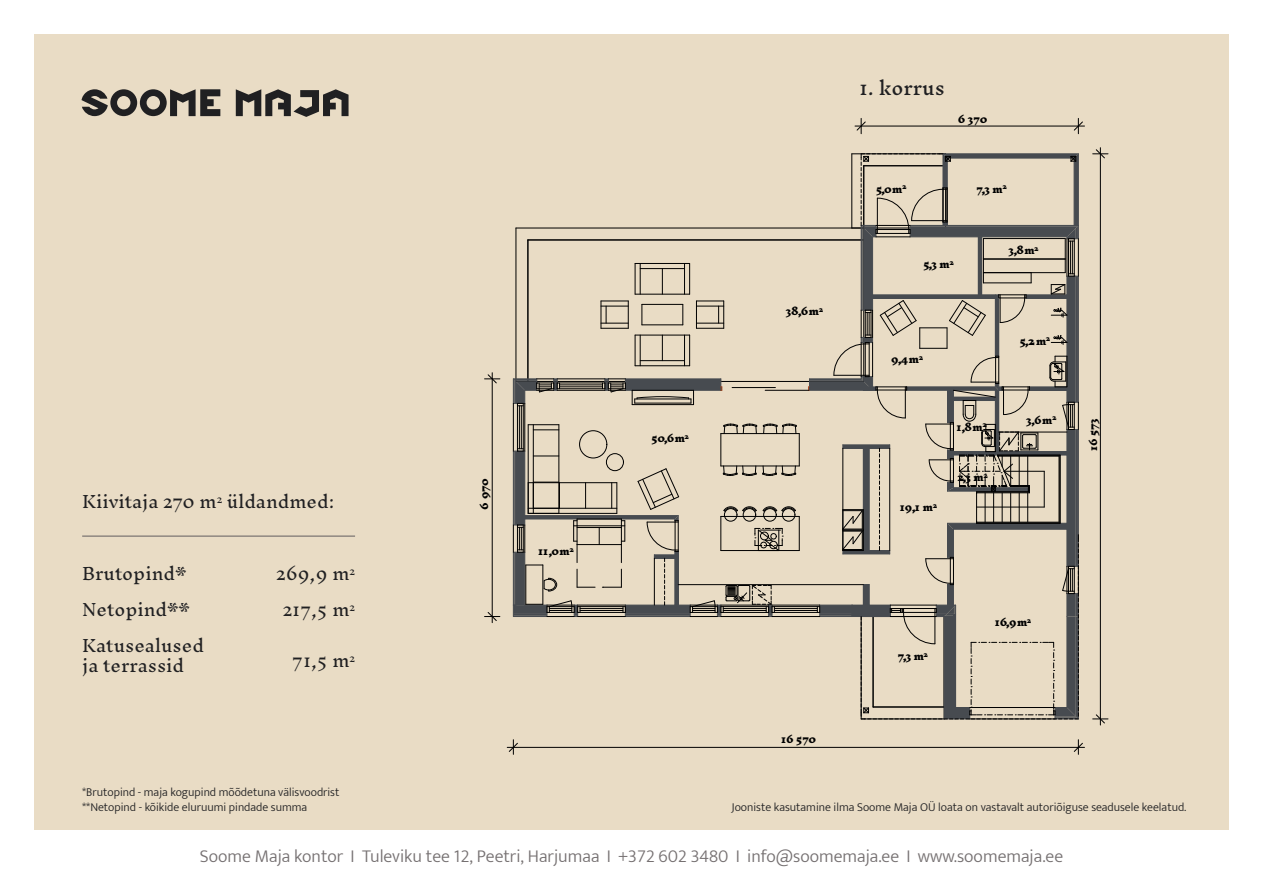
<style>
.page{position:relative;width:1263px;height:893px;background:#fff}
.page>*{position:absolute;margin:0;border:0;box-sizing:border-box;transform-origin:0 0}
.t1{font:300 18px "Mukta";color:#757071}
.t2{font:18px "Inknut Antiqua";color:#202022}
.t3{font:300 16.5px/36px "Inknut Antiqua";color:#202022}
.t4{font:300 12px/14.4px "Mukta";color:#202022}
.t5{font:900 9.6px "Inknut Antiqua";color:#000}
</style>
<div class="page">
<div style="left:34px;top:34px;width:1195px;height:795px;background:#e9dcc5"></div>
<svg style="left:81px;top:89px;width:139px;height:27px"></svg>
<svg style="left:236px;top:89px;width:112px;height:28px"></svg>
<hr style="left:82px;top:536px;width:273px;height:1px;background:#615d5e">
<hr style="left:528px;top:381px;width:336px;height:1px;background:#000">
<hr style="left:528px;top:240px;width:1px;height:141px;background:#000">
<hr style="left:528px;top:240px;width:336px;height:1px;background:#000">
<hr style="left:516px;top:228px;width:348px;height:1px;background:#000">
<hr style="left:516px;top:228px;width:1px;height:153px;background:#000">
<hr style="left:772px;top:605px;width:48px;height:1px;background:#000">
<hr style="left:772px;top:616px;width:48px;height:1px;background:#000">
<hr style="left:772px;top:612px;width:48px;height:1px;background:#000">
<hr style="left:772px;top:606px;width:48px;height:1px;background:#000">
<hr style="left:774px;top:610px;width:43px;height:1px;background:#000">
<hr style="left:774px;top:608px;width:43px;height:1px;background:#000">
<hr style="left:524px;top:403px;width:1px;height:48px;background:#000">
<hr style="left:513px;top:403px;width:1px;height:48px;background:#000">
<hr style="left:517px;top:403px;width:1px;height:48px;background:#000">
<hr style="left:523px;top:403px;width:1px;height:48px;background:#000">
<hr style="left:519px;top:406px;width:1px;height:43px;background:#000">
<hr style="left:521px;top:406px;width:1px;height:43px;background:#000">
<hr style="left:557px;top:379px;width:48px;height:1px;background:#000">
<hr style="left:557px;top:390px;width:48px;height:1px;background:#000">
<hr style="left:557px;top:383px;width:48px;height:1px;background:#000">
<hr style="left:557px;top:388px;width:48px;height:1px;background:#000">
<hr style="left:559px;top:385px;width:43px;height:1px;background:#000">
<hr style="left:559px;top:386px;width:43px;height:1px;background:#000">
<svg style="left:513px;top:379px;width:47px;height:27px"></svg>
<hr style="left:765px;top:390px;width:43px;height:1px;background:#000">
<hr style="left:732px;top:387px;width:43px;height:1px;background:#000">
<div style="left:579px;top:430px;width:28px;height:28px;border:1px solid #000;border-radius:50%"></div>
<hr style="left:721px;top:466px;width:78px;height:1px;background:#000">
<hr style="left:720px;top:434px;width:1px;height:32px;background:#000">
<hr style="left:721px;top:433px;width:78px;height:1px;background:#000">
<hr style="left:799px;top:434px;width:1px;height:32px;background:#000">
<svg style="left:723px;top:423px;width:74px;height:11px"></svg>
<svg style="left:602px;top:379px;width:121px;height:26px"></svg>
<hr style="left:642px;top:304px;width:41px;height:1px;background:#000">
<svg style="left:682px;top:305px;width:1px;height:20px"></svg>
<hr style="left:642px;top:325px;width:41px;height:1px;background:#000">
<svg style="left:642px;top:304px;width:1px;height:21px"></svg>
<hr style="left:635px;top:335px;width:55px;height:1px;background:#000">
<hr style="left:689px;top:335px;width:1px;height:31px;background:#000">
<hr style="left:635px;top:365px;width:55px;height:1px;background:#000">
<hr style="left:635px;top:335px;width:1px;height:31px;background:#000">
<hr style="left:635px;top:294px;width:55px;height:1px;background:#000">
<hr style="left:689px;top:263px;width:1px;height:31px;background:#000">
<hr style="left:635px;top:263px;width:55px;height:1px;background:#000">
<hr style="left:635px;top:263px;width:1px;height:31px;background:#000">
<hr style="left:640px;top:335px;width:1px;height:31px;background:#000">
<hr style="left:684px;top:335px;width:1px;height:31px;background:#000">
<hr style="left:640px;top:360px;width:44px;height:1px;background:#000">
<svg style="left:662px;top:335px;width:1px;height:25px"></svg>
<hr style="left:640px;top:263px;width:1px;height:31px;background:#000">
<hr style="left:684px;top:263px;width:1px;height:31px;background:#000">
<hr style="left:640px;top:268px;width:44px;height:1px;background:#000">
<svg style="left:662px;top:269px;width:1px;height:25px"></svg>
<svg style="left:696px;top:301px;width:28px;height:28px"></svg>
<svg style="left:601px;top:301px;width:28px;height:28px"></svg>
<hr style="left:558px;top:425px;width:1px;height:88px;background:#000">
<hr style="left:528px;top:425px;width:1px;height:88px;background:#000">
<hr style="left:528px;top:424px;width:31px;height:1px;background:#000">
<svg style="left:534px;top:429px;width:25px;height:1px"></svg>
<hr style="left:533px;top:425px;width:1px;height:88px;background:#000">
<hr style="left:721px;top:550px;width:78px;height:1px;background:#000">
<hr style="left:678px;top:584px;width:185px;height:1px;background:#000">
<hr style="left:799px;top:516px;width:1px;height:34px;background:#000">
<hr style="left:721px;top:516px;width:78px;height:1px;background:#000">
<svg style="left:513px;top:448px;width:283px;height:169px"></svg>
<svg style="left:808px;top:153px;width:271px;height:567px"></svg>
<hr style="left:1100px;top:154px;width:1px;height:565px;background:#000">
<svg style="left:1093px;top:714px;width:15px;height:11px"></svg>
<svg style="left:1093px;top:148px;width:15px;height:11px"></svg>
<hr style="left:861px;top:126px;width:217px;height:1px;background:#000">
<svg style="left:855px;top:118px;width:11px;height:16px"></svg>
<svg style="left:1073px;top:118px;width:11px;height:16px"></svg>
<hr style="left:492px;top:379px;width:1px;height:237px;background:#000">
<svg style="left:484px;top:611px;width:16px;height:12px"></svg>
<svg style="left:484px;top:373px;width:16px;height:11px"></svg>
<hr style="left:513px;top:747px;width:565px;height:1px;background:#000">
<svg style="left:507px;top:740px;width:11px;height:14px"></svg>
<svg style="left:1073px;top:740px;width:11px;height:14px"></svg>
<h1 class="t2" style="left:859px;top:79px;width:87px">1. korrus</h1>
<p class="t5" style="left:958px;top:114px;width:31px">6 370</p>
<p class="t5" style="left:876px;top:184px;width:32px">5,0m<sup>2</sup></p>
<p class="t5" style="left:976px;top:184px;width:32px">7,3 m<sup>2</sup></p>
<p class="t5" style="left:1008px;top:245px;width:32px">3,8m<sup>2</sup></p>
<h2 class="t3" style="left:82px;top:485px;width:254px">Kiivitaja 270 m<sup>2</sup> üldandmed:</h2>
<h2 class="t3" style="left:82px;top:557px;width:123px">Brutopind*<br>Netopind**<br>Katusealused</h2>
<h2 class="t3" style="left:82px;top:648px;width:103px">ja terrassid</h2>
<h2 class="t3" style="left:276px;top:557px;width:80px;text-align:center">269,9 m<sup>2<br></sup>217,5 m<sup>2</sup></h2>
<h2 class="t3" style="left:292px;top:644px;width:64px">71,5 m<sup>2</sup></h2>
<p class="t4" style="left:82px;top:785px;width:259px">*Brutopind - maja kogupind mõõdetuna välisvoodrist **Netopind - kõikide eluruumi pindade summa</p>
<p class="t5" style="left:479px;top:510px;width:33px;rotate:-90deg">6 970</p>
<p class="t5" style="left:538px;top:546px;width:37px">11,0m<sup>2</sup></p>
<p class="t5" style="left:652px;top:433px;width:39px">50,6m<sup>2</sup></p>
<p class="t5" style="left:786px;top:306px;width:39px">38,6m<sup>2</sup></p>
<p class="t5" style="left:781px;top:734px;width:37px">16 570</p>
<p class="t5" style="left:923px;top:259px;width:32px">5,3 m<sup>2</sup></p>
<p class="t5" style="left:891px;top:355px;width:34px">9,4m<sup>2</sup></p>
<p class="t5" style="left:900px;top:502px;width:39px">19,1 m<sup>2</sup></p>
<p class="t5" style="left:956px;top:422px;width:32px">1,8m<sup>2</sup></p>
<p class="t5" style="left:957px;top:473px;width:32px">2,3 m<sup>2</sup></p>
<p class="t5" style="left:1020px;top:336px;width:32px">5,2 m<sup>2</sup></p>
<p class="t5" style="left:1026px;top:415px;width:32px">3,6m<sup>2</sup></p>
<p class="t5" style="left:1088px;top:451px;width:34px;rotate:-90deg">16 573</p>
<p class="t5" style="left:898px;top:651px;width:32px">7,3 m<sup>2</sup></p>
<p class="t5" style="left:995px;top:617px;width:38px">16,9m<sup>2</sup></p>
<p class="t4" style="left:732px;top:799px;width:456px">Jooniste kasutamine ilma Soome Maja OÜ loata on vastavalt autoriõiguse seadusele keelatud.</p>
<h1 class="t1" style="left:200px;top:845px;width:865px">Soome Maja kontor I Tuleviku tee 12, Peetri, Harjumaa I +372 602 3480 I info@soomemaja.ee I www.soomemaja.ee</h1>
</div>
